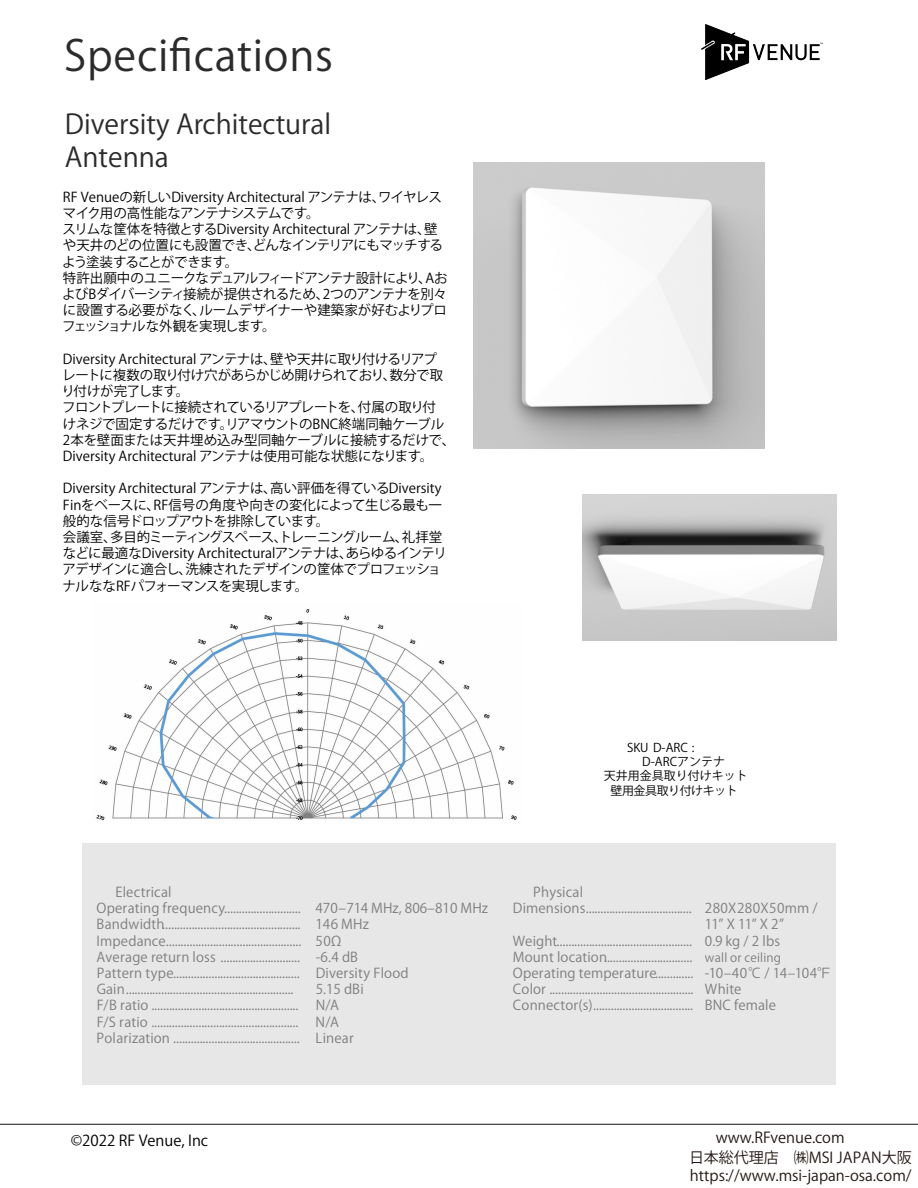
<style>
.page{position:relative;width:918px;height:1188px;background:#fff}
.page>*{position:absolute;margin:0;border:0;box-sizing:border-box;transform-origin:0 0}
.t1{font:42px "Helvetica Neue 90 ms RKSJ H";letter-spacing:.02em;color:#2b2b2b}
.t2{font:27px/32.4px "Helvetica Neue Medium 90 ms RKSJ H";color:#2b2b2b}
.t3{font:15px/18px "Koz Go Pr 6 N";color:#231815}
.t4{font:15px "Source Sans Pro Regular 90 ms RKSJ H";color:#000}
.t5{font:15px "Source Sans Pro Regular 90 ms RKSJ H";color:#231815}
.t6{font:13.5px/16.2px "DINOT Regular 90 ms RKSJ H";letter-spacing:.01em;color:#7e7e7e}
.t7{font:13.5px/16.2px "Koz Go Pr 6 N";letter-spacing:-.02em;color:#000}
.t8{font:13.5px/16.2px "Koz Go Pr 6 N";color:#000}
.t9{font:13.5px "DINOT Bold 90 ms RKSJ H";letter-spacing:.015em;color:#7e7e7e}
.t10{font:12px "DINOT Regular 90 ms RKSJ H";color:#000}
.t11{font:12px "DINOT Regular 90 ms RKSJ H";letter-spacing:-.04em;color:#000}
.t12{font:12px "DINOT Bold 90 ms RKSJ H";color:#000}
.s1{font-family:"DINOT Regular 90 ms RKSJ H"}
.s2{font-family:"DINOT 90 ms RKSJ H";color:#7d7d7e}
.s3{font-size:12px}
</style>
<div class="page">
<img style="left:701px;top:24px;width:122px;height:56px">
<div style="left:82px;top:843px;width:754px;height:242px;background:#e7e7e7"></div>
<hr style="left:0;top:1124px;width:918px;height:1px;background:#2b2b2b">
<img style="left:473px;top:162px;width:291px;height:286px">
<img style="left:582px;top:495px;width:255px;height:145px">
<img style="left:96px;top:609px;width:421px;height:213px">
<h1 class="t1" style="left:64px;top:32px;width:271px">Specifications</h1>
<h2 class="t2" style="left:65px;top:109px;width:268px">Diversity Architectural<br>Antenna</h2>
<p class="t7" style="left:62px;top:189px;width:387px">RF Venueの新しいDiversity Architectural アンテナは、ワイヤレスマイク用の高性能なアンテナシステムです。<br>スリムな筐体を特徴とするDiversity Architectural アンテナは、壁や天井のどの位置にも設置でき、どんなインテリアにもマッチするよう塗装することができます。<br>特許出願中のユニークなデュアルフィードアンテナ設計により、AおよびBダイバーシティ接続が提供されるため、2つのアンテナを別々に設置する必要がなく、ルームデザイナーや建築家が好むよりプロフェッショナルな外観を実現します。</p>
<p class="t8" style="left:62px;top:351px;width:395px">Diversity Architectural アンテナは、壁や天井に取り付けるリアプ<br>レートに複数の取り付け穴があらかじめ開けられており、数分で取り付けが完了します。<br>フロントプレートに接続されているリアプレートを、付属の取り付<br>けネジで固定するだけです。リアマウントのBNC終端同軸ケーブル<br>2本を壁面または天井埋め込み型同軸ケーブルに接続するだけで、Diversity Architectural アンテナは使用可能な状態になります。</p>
<p class="t7" style="left:62px;top:481px;width:386px">Diversity Architectural アンテナは、高い評価を得ているDiversity Finをベースに、RF信号の角度や向きの変化によって生じる最も一般的な信号ドロップアウトを排除しています。<br>会議室、多目的ミーティングスペース、トレーニングルーム、礼拝堂などに最適なDiversity Architecturalアンテナは、あらゆるインテリアデザインに適合し、洗練されたデザインの筐体でプロフェッショナルななRFパフォーマンスを実現します。</p>
<p class="t12" style="left:627px;top:741px;width:69px"><span class="s1">SKU</span> D-ARC <span class="s1">:</span></p>
<p class="t10" style="left:642px;top:755px;width:84px">D-ARCアンテナ</p>
<p class="t10" style="left:604px;top:769px;width:145px">天井用金具取り付けキット</p>
<p class="t11" style="left:611px;top:784px;width:129px">壁用金具取り付けキット</p>
<p class="t9" style="left:116px;top:884px;width:58px">Electrical</p>
<p class="t6" style="left:97px;top:900px;width:393px">Operating frequency.......................... <span class="s2">470‒714 MHz, 806‒810 MHz </span>Bandwidth............................................... 146 MHz Impedance.............................................. 50Ω<br>Average return loss ........................... -6.4 dB<br>Pattern type........................................... Diversity Flood Gain.........................................................</p>
<p class="t6" style="left:316px;top:981px;width:50px">5.15 dBi</p>
<p class="t6" style="left:97px;top:998px;width:203px">F/B ratio ..................................................</p>
<p class="t6" style="left:316px;top:998px;width:25px">N/A</p>
<p class="t6" style="left:97px;top:1014px;width:203px">F/S ratio ..................................................</p>
<p class="t6" style="left:97px;top:1014px;width:259px;text-indent:219px">N/A<br>Polarization ........................................... Linear</p>
<p class="t9" style="left:533px;top:884px;width:51px">Physical</p>
<p class="t6" style="left:513px;top:900px;width:306px">Dimensions.................................... 280X280X50mm /</p>
<p class="t6" style="left:705px;top:917px;width:81px">11” X 11” X 2”</p>
<p class="t6" style="left:513px;top:933px;width:269px">Weight.............................................. 0.9 kg / 2 lbs</p>
<p class="t6" style="left:513px;top:949px;width:270px">Mount location.............................. <span class="s3">wall or ceiling</span></p>
<p class="t6" style="left:513px;top:965px;width:319px">Operating temperature............. -10‒40℃ / 14‒104℉</p>
<p class="t6" style="left:513px;top:981px;width:230px">Color ................................................. White</p>
<p class="t6" style="left:513px;top:998px;width:265px">Connector(s).................................. BNC female</p>
<p class="t4" style="left:71px;top:1132px;width:139px">©2022 RF Venue, Inc</p>
<p class="t5" style="left:716px;top:1129px;width:130px">www.RFvenue.com</p>
<p class="t3" style="left:689px;top:1149px;width:224px">日本総代理店　㈱MSI JAPAN大阪https://www.msi-japan-osa.com/</p>
</div>
